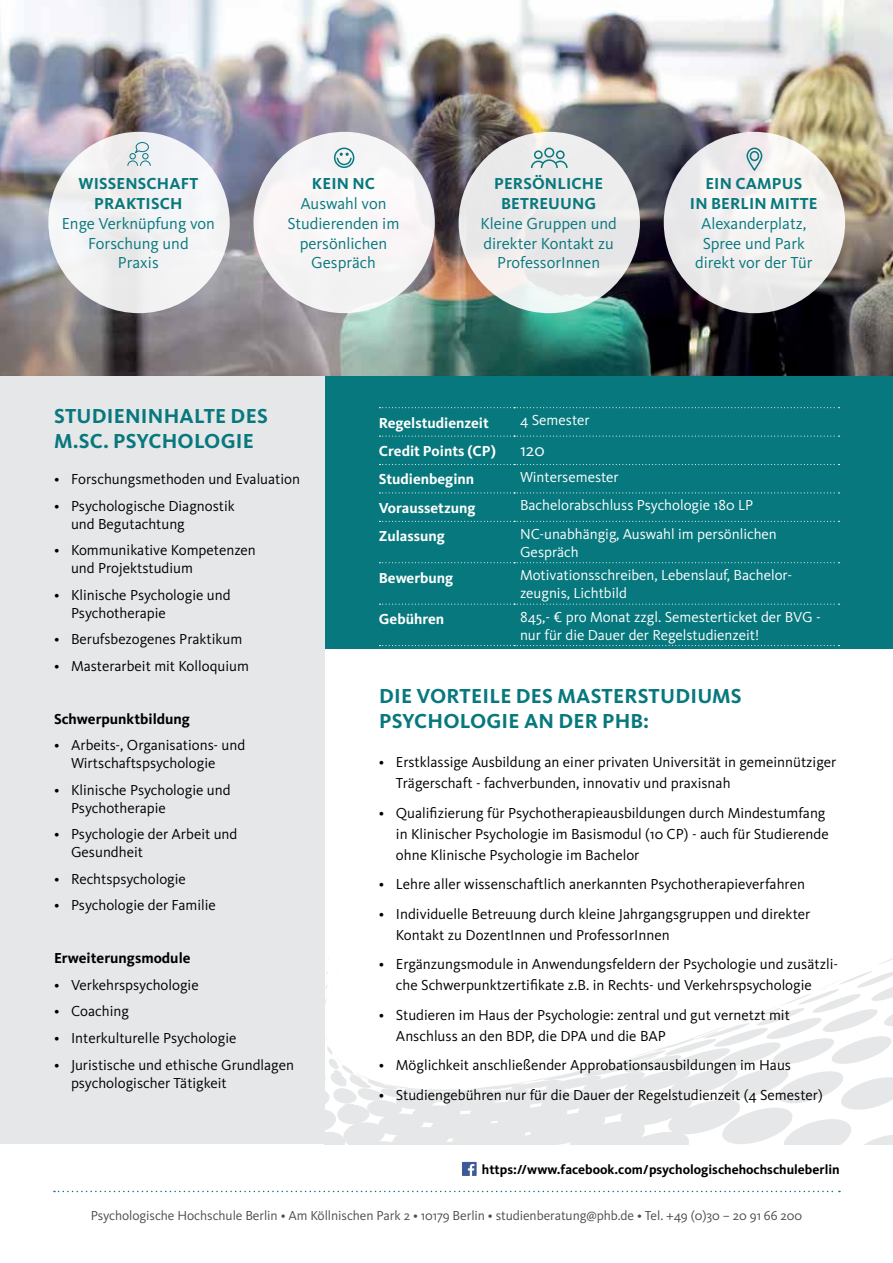
<style>
.page{position:relative;width:893px;height:1263px;background:#fff}
.page>*{position:absolute;margin:0;border:0;box-sizing:border-box;transform-origin:0 0}
.t1{font:700 21px/25.2px "Kievit OT";letter-spacing:.01em;color:#07787d}
.t2{font:18px "Kievit OT";color:#fff}
.t3{font:16.5px/19.8px "Kievit OT";color:#07787d;text-align:center}
.t4{font:700 16.5px/19.8px "Kievit OT";letter-spacing:.01em;color:#07787d;text-align:center}
.t5{font:15px/18px "Kievit OT";color:#000}
.t6{font:15px/18px "Kievit OT";color:#fff}
.t7{font:700 15px "Kievit OT";color:#fff}
.t8{font:700 15px "Kievit OT";color:#000}
.t9{font:13.5px "Kievit OT";letter-spacing:-.005em;color:#4d4d4f}
.t10{font:700 13.5px "Kievit OT";color:#000}
</style>
<div class="page">
<svg style="left:54px;top:1191px;width:786px;height:1px"></svg>
<svg style="left:324px;top:953px;width:569px;height:191px"></svg>
<img style="left:0;top:0;width:893px;height:376px">
<div style="left:324px;top:376px;width:569px;height:272px;background:#07787d"></div>
<div style="left:0;top:376px;width:324px;height:768px;background:#e6e7e8"></div>
<svg style="left:379px;top:407px;width:460px;height:1px"></svg>
<svg style="left:379px;top:436px;width:460px;height:1px"></svg>
<svg style="left:379px;top:464px;width:460px;height:1px"></svg>
<svg style="left:379px;top:492px;width:460px;height:1px"></svg>
<svg style="left:379px;top:521px;width:460px;height:1px"></svg>
<svg style="left:379px;top:562px;width:460px;height:1px"></svg>
<svg style="left:379px;top:604px;width:460px;height:1px"></svg>
<svg style="left:379px;top:645px;width:460px;height:1px"></svg>
<div style="left:664px;top:132px;width:181px;height:181px;background:#f1eeee;border-radius:50%"></div>
<svg style="left:746px;top:147px;width:17px;height:24px"></svg>
<div style="left:750px;top:151px;width:9px;height:10px;border:2px solid #07787d;border-radius:50%"></div>
<div style="left:459px;top:132px;width:181px;height:181px;background:linear-gradient(to bottom,#ebe9ea,#ebeded);border-radius:50%"></div>
<div style="left:534px;top:150px;width:9px;height:9px;border:2px solid #07787d;border-radius:50%"></div>
<div style="left:556px;top:150px;width:9px;height:9px;border:2px solid #07787d;border-radius:50%"></div>
<div style="left:544px;top:148px;width:10px;height:10px;border:2px solid #07787d;border-radius:50%"></div>
<svg style="left:530px;top:159px;width:38px;height:10px"></svg>
<div style="left:253px;top:132px;width:182px;height:181px;background:#f7f4f6;border-radius:50%"></div>
<svg style="left:333px;top:147px;width:22px;height:21px"></svg>
<div style="left:462px;top:1162px;width:15px;height:14px;background:#3d5a98"></div>
<svg style="left:468px;top:1164px;width:6px;height:12px"></svg>
<div style="left:48px;top:132px;width:182px;height:181px;background:#f2f2f4;border-radius:50%"></div>
<svg style="left:127px;top:142px;width:24px;height:25px"></svg>
<p class="t4" style="left:79px;top:174px;width:121px">WISSENSCHAFT<br>PRAKTISCH</p>
<p class="t3" style="left:62px;top:214px;width:155px">Enge Verknüpfung von<br>Forschung und<br>Praxis</p>
<p class="t4" style="left:312px;top:174px;width:65px">KEIN NC</p>
<p class="t3" style="left:287px;top:194px;width:113px">Auswahl von<br>Studierenden im persönlichen<br>Gespräch</p>
<p class="t4" style="left:494px;top:174px;width:110px">PERSÖNLICHE<br>BETREUUNG</p>
<p class="t3" style="left:480px;top:214px;width:138px">Kleine Gruppen und direkter Kontakt zu<br>ProfessorInnen</p>
<p class="t4" style="left:690px;top:174px;width:129px">EIN CAMPUS<br>IN BERLIN MITTE</p>
<p class="t3" style="left:695px;top:214px;width:119px">Alexanderplatz,<br>Spree und Park direkt vor der Tür</p>
<h1 class="t1" style="left:54px;top:404px;width:215px">STUDIENINHALTE DES<br>M.SC. PSYCHOLOGIE</h1>
<p class="t5" style="left:54px;top:470px;width:248px">• Forschungsmethoden und Evaluation</p>
<p class="t5" style="left:71px;top:497px;width:165px;text-indent:-17px">• Psychologische Diagnostik und Begutachtung</p>
<p class="t5" style="left:71px;top:542px;width:186px;text-indent:-17px">• Kommunikative Kompetenzen und Projektstudium</p>
<p class="t5" style="left:71px;top:586px;width:161px;text-indent:-17px">• Klinische Psychologie und<br>Psychotherapie</p>
<p class="t5" style="left:54px;top:631px;width:190px">• Berufsbezogenes Praktikum</p>
<p class="t5" style="left:54px;top:657px;width:196px">• Masterarbeit mit Kolloquium</p>
<p class="t8" style="left:54px;top:710px;width:138px">Schwerpunktbildung</p>
<p class="t5" style="left:71px;top:737px;width:176px;text-indent:-17px">• Arbeits-, Organisations- und<br>Wirtschaftspsychologie</p>
<p class="t5" style="left:71px;top:781px;width:161px;text-indent:-17px">• Klinische Psychologie und<br>Psychotherapie</p>
<p class="t5" style="left:71px;top:826px;width:168px;text-indent:-17px">• Psychologie der Arbeit und<br>Gesundheit</p>
<p class="t5" style="left:54px;top:870px;width:133px">• Rechtspsychologie</p>
<p class="t5" style="left:54px;top:897px;width:163px">• Psychologie der Familie</p>
<p class="t8" style="left:54px;top:950px;width:138px">Erweiterungsmodule</p>
<p class="t5" style="left:54px;top:976px;width:146px">• Verkehrspsychologie</p>
<p class="t5" style="left:54px;top:1003px;width:76px">• Coaching</p>
<p class="t5" style="left:54px;top:1029px;width:184px">• Interkulturelle Psychologie</p>
<p class="t5" style="left:71px;top:1056px;width:224px;text-indent:-17px">• Juristische und ethische Grundlagen psychologischer Tätigkeit</p>
<p class="t7" style="left:379px;top:414px;width:112px">Regelstudienzeit</p>
<p class="t6" style="left:520px;top:411px;width:71px">4 Semester</p>
<p class="t7" style="left:379px;top:442px;width:119px">Credit Points (CP)</p>
<p class="t2" style="left:520px;top:440px;width:26px">120</p>
<p class="t7" style="left:379px;top:471px;width:97px">Studienbeginn</p>
<p class="t6" style="left:520px;top:468px;width:100px">Wintersemester</p>
<p class="t7" style="left:379px;top:499px;width:98px">Voraussetzung</p>
<p class="t6" style="left:520px;top:496px;width:235px">Bachelorabschluss Psychologie 180 LP</p>
<p class="t7" style="left:379px;top:527px;width:67px">Zulassung</p>
<p class="t6" style="left:520px;top:525px;width:258px">NC-unabhängig, Auswahl im persönlichen<br>Gespräch</p>
<p class="t7" style="left:379px;top:569px;width:76px">Bewerbung</p>
<p class="t6" style="left:520px;top:566px;width:274px">Motivationsschreiben, Lebenslauf, Bachelor&shy;zeugnis, Lichtbild</p>
<p class="t7" style="left:379px;top:610px;width:67px">Gebühren</p>
<p class="t6" style="left:520px;top:608px;width:302px">845,- € pro Monat zzgl. Semesterticket der BVG - nur für die Dauer der Regelstudienzeit!</p>
<h1 class="t1" style="left:379px;top:683px;width:364px">DIE VORTEILE DES MASTERSTUDIUMS<br>PSYCHOLOGIE AN DER PHB:</h1>
<p class="t5" style="left:396px;top:752px;width:442px;line-height:21px;text-indent:-17px">• Erstklassige Ausbildung an einer privaten Universität in gemeinnütziger<br>Trägerschaft - fachverbunden, innovativ und praxisnah</p>
<p class="t5" style="left:396px;top:802px;width:434px;line-height:21px;text-indent:-17px">• Qualifizierung für Psychotherapieausbildungen durch Mindestumfang in Klinischer Psychologie im Basismodul (10 CP) - auch für Studierende ohne Klinische Psychologie im Bachelor</p>
<p class="t5" style="left:379px;top:875px;width:427px">• Lehre aller wissenschaftlich anerkannten Psychotherapieverfahren</p>
<p class="t5" style="left:396px;top:903px;width:416px;line-height:21px;text-indent:-17px">• Individuelle Betreuung durch kleine Jahrgangsgruppen und direkter<br>Kontakt zu DozentInnen und ProfessorInnen</p>
<p class="t5" style="left:396px;top:954px;width:444px;line-height:21px;text-indent:-17px">• Ergänzungsmodule in Anwendungsfeldern der Psychologie und zusätzli&shy;che Schwerpunktzertifikate z.B. in Rechts- und Verkehrspsychologie</p>
<p class="t5" style="left:396px;top:1004px;width:395px;line-height:21px;text-indent:-17px">• Studieren im Haus der Psychologie: zentral und gut vernetzt mit<br>Anschluss an den BDP, die DPA und die BAP</p>
<p class="t5" style="left:379px;top:1056px;width:414px">• Möglichkeit anschließender Approbationsausbildungen im Haus</p>
<p class="t5" style="left:379px;top:1086px;width:445px">• Studiengebühren nur für die Dauer der Regelstudienzeit (4 Semester)</p>
<p class="t10" style="left:482px;top:1161px;width:359px">https://www.facebook.com/psychologischehochschuleberlin</p>
<p class="t9" style="left:91px;top:1207px;width:713px">Psychologische Hochschule Berlin • Am Köllnischen Park 2 • 10179 Berlin • studienberatung@phb.de • Tel. +49 (0)30 – 20 91 66 200</p>
</div>
